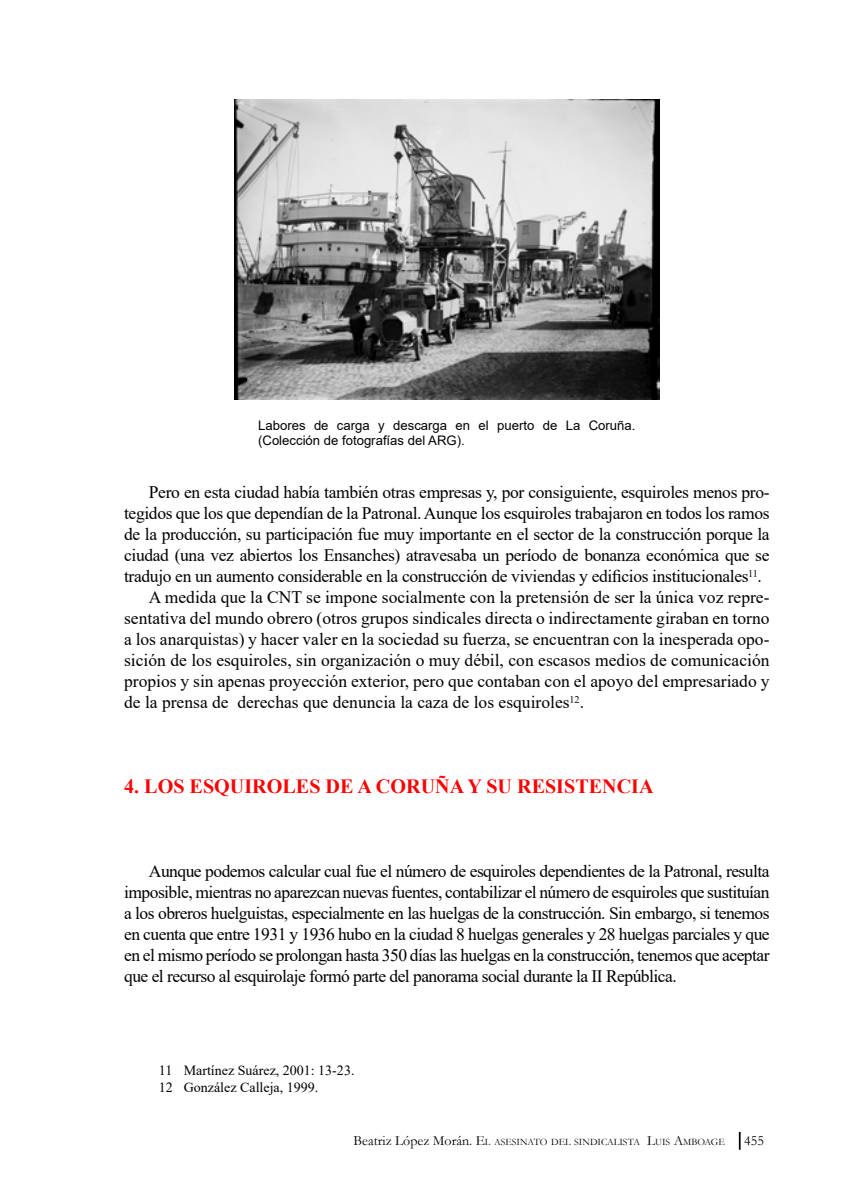
<style>
.page{position:relative;width:844px;height:1191px;background:#fff}
.page>*{position:absolute;margin:0;border:0;box-sizing:border-box;transform-origin:0 0}
.t1{font:700 20.12px "Times New Roman";color:#f00}
.t2{font:17.5px/21px "Times New Roman";letter-spacing:-.02em;color:#000;text-align:justify}
.t3{font:17.5px "Times New Roman";color:#000}
.t4{font:14px/16.8px "Times New Roman";color:#000}
.t5{font:14px "Garamond";color:#000}
.t6{font:13.12px/15.8px "Arial";color:#000}
.t7{font:9.8px "Garamond";color:#000}
.s1{font-size:14px}
</style>
<div class="page">
<svg style="left:738px;top:1132px;width:2px;height:17px"></svg>
<img style="left:234px;top:99px;width:425px;height:300px">
<p class="t6" style="left:258px;top:417px;width:379px">Labores de carga y descarga en el puerto de La Coruña. (Colección de fotografías del ARG).</p>
<p class="t2" style="left:149px;top:481px;width:622px">Pero en esta ciudad había también otras empresas y, por consiguiente, esquiroles menos pro-</p>
<p class="t2" style="left:124px;top:502px;width:646px">tegidos que los que dependían de la Patronal. Aunque los esquiroles trabajaron en todos los ramos</p>
<p class="t2" style="left:124px;top:523px;width:647px">de la producción, su participación fue muy importante en el sector de la construcción porque la</p>
<p class="t2" style="left:124px;top:544px;width:646px">ciudad (una vez abiertos los Ensanches) atravesaba un período de bonanza económica que se</p>
<p class="t2" style="left:124px;top:565px;width:639px">tradujo en un aumento considerable en la construcción de viviendas y edificios institucionales<sup>11</sup>.</p>
<p class="t3" style="left:149px;top:585px;width:622px">A medida que la CNT se impone socialmente con la pretensión de ser la única voz repre-</p>
<p class="t3" style="left:124px;top:606px;width:646px">sentativa del mundo obrero (otros grupos sindicales directa o indirectamente giraban en torno</p>
<p class="t3" style="left:124px;top:627px;width:646px">a los anarquistas) y hacer valer en la sociedad su fuerza, se encuentran con la inesperada opo-</p>
<p class="t3" style="left:124px;top:648px;width:646px">sición de los esquiroles, sin organización o muy débil, con escasos medios de comunicación</p>
<p class="t3" style="left:124px;top:669px;width:646px">propios y sin apenas proyección exterior, pero que contaban con el apoyo del empresariado y</p>
<p class="t3" style="left:124px;top:690px;width:461px">de la prensa de derechas que denuncia la caza de los esquiroles<sup>12</sup>.</p>
<p class="t1" style="left:124px;top:771px;width:531px">4. LOS ESQUIROLES DE A CORUÑA Y SU RESISTENCIA</p>
<p class="t2" style="left:124px;top:859px;width:647px;text-indent:25px">Aunque podemos calcular cual fue el número de esquiroles dependientes de la Patronal, resulta imposible, mientras no aparezcan nuevas fuentes, contabilizar el número de esquiroles que sustituían a los obreros huelguistas, especialmente en las huelgas de la construcción. Sin embargo, si tenemos en cuenta que entre 1931 y 1936 hubo en la ciudad 8 huelgas generales y 28 huelgas parciales y que en el mismo período se prolongan hasta 350 días las huelgas en la construcción, tenemos que aceptar que el recurso al esquirolaje formó parte del panorama social durante la II República.</p>
<p class="t4" style="left:159px;top:1061px;width:197px">11 Martínez Suárez, 2001: 13-23.<br>12 González Calleja, 1999.</p>
<p class="t7" style="left:353px;top:1135px;width:372px"><span class="s1">Beatriz López Morán.</span> <span class="s1">E</span>L ASESINATO DEL SINDICALISTA <span class="s1">L</span>UIS <span class="s1">A</span>MBOAGE</p>
<p class="t5" style="left:744px;top:1131px;width:21px">455</p>
</div>
